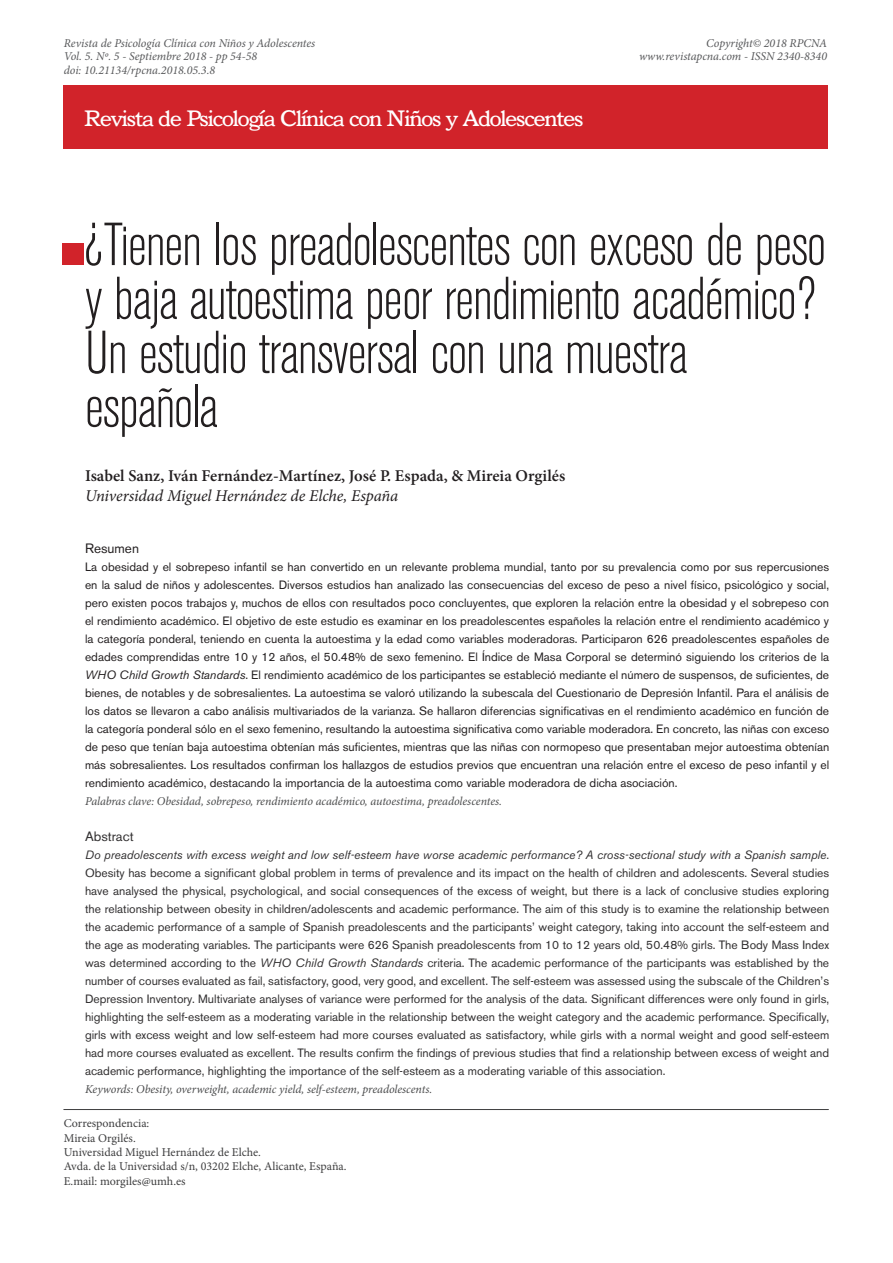
<style>
.page{position:relative;width:893px;height:1263px;background:#fff}
.page>*{position:absolute;margin:0;border:0;box-sizing:border-box;transform-origin:0 0}
.Titulo_Artículo{font:300 condensed 60px/54px "Akzidenz Grotesk BE";letter-spacing:-.02em;color:#231f20}
.t1{font:24px "Bookman BT";letter-spacing:-.05em;color:#fff}
.Nombre_Autor{font:600 16.5px "Minion Pro";color:#231f20}
.Universidad_Autores{font:italic 16.5px "Minion Pro";letter-spacing:-.005em;color:#231f20}
.Abstrract{font:13.5px "Akzidenz Grotesk BE";color:#312f30}
.Resumen{font:13.5px "Akzidenz Grotesk BE";color:#231f20}
.Resumen_Inglés{font:12px/18px "Akzidenz Grotesk BE";color:#312f30;text-align:justify}
.Resumen_Castellano{font:12px/18px "Akzidenz Grotesk BE";color:#231f20;text-align:justify}
.Cabecera_1º_pag__Rev{font:italic 12px/13.5px "Minion Pro";letter-spacing:-.005em;color:#57585a;text-align:right}
.Correspondencia_Auto{font:12px "Minion Pro";color:#3e3e3f}
.Palabras_Clave{font:italic 12px "Minion Pro";letter-spacing:-.01em;color:#4b4c4d}
.Keywords{font:italic 12px "Minion Pro";letter-spacing:-.005em;color:#4b4c4d}
.s1{font-style:italic}
</style>
<div class="page">
<div style="left:64px;top:85px;width:764px;height:64px;background:#d1232a"></div>
<hr style="left:64px;top:1109px;width:764px;height:1px;background:#3e3e3f">
<div style="left:63px;top:243px;width:21px;height:22px;background:#d1232a"></div>
<p class="Cabecera_1º_pag__Rev" style="left:64px;top:36px;width:253px">Revista de Psicología Clínica con Niños y Adolescentes</p>
<p class="Cabecera_1º_pag__Rev" style="left:64px;top:50px;width:195px">Vol. 5. Nº. 5 - Septiembre 2018 - pp 54-58</p>
<p class="Cabecera_1º_pag__Rev" style="left:64px;top:63px;width:153px">doi: 10.21134/rpcna.2018.05.3.8</p>
<h2 class="t1" style="left:84px;top:104px;width:501px">Revista de Psicología Clínica con Niños y Adolescentes</h2>
<p class="Cabecera_1º_pag__Rev" style="left:639px;top:36px;width:190px">Copyright© 2018 RPCNA www.revistapcna.com - ISSN 2340-8340</p>
<p class="Titulo_Artículo" style="left:84px;top:219px;width:743px">¿Tienen los preadolescentes con exceso de peso y baja autoestima peor rendimiento académico?<br>Un estudio transversal con una muestra española</p>
<p class="Nombre_Autor" style="left:85px;top:464px;width:482px">Isabel Sanz, Iván Fernández-Martínez, José P. Espada, &amp; Mireia Orgilés</p>
<p class="Universidad_Autores" style="left:85px;top:484px;width:315px">Universidad Miguel Hernández de Elche, España</p>
<p class="Resumen" style="left:85px;top:540px;width:56px">Resumen</p>
<p class="Resumen_Castellano" style="left:85px;top:558px;width:746px">La obesidad y el sobrepeso infantil se han convertido en un relevante problema mundial, tanto por su prevalencia como por sus repercusiones en la salud de niños y adolescentes. Diversos estudios han analizado las consecuencias del exceso de peso a nivel físico, psicológico y social, pero existen pocos trabajos y, muchos de ellos con resultados poco concluyentes, que exploren la relación entre la obesidad y el sobrepeso con el rendimiento académico. El objetivo de este estudio es examinar en los preadolescentes españoles la relación entre el rendimiento académico y la categoría ponderal, teniendo en cuenta la autoestima y la edad como variables moderadoras. Participaron 626 preadolescentes españoles de edades comprendidas entre 10 y 12 años, el 50.48% de sexo femenino. El Índice de Masa Corporal se determinó siguiendo los criterios de la <span class="s1">WHO Child Growth Standards</span>. El rendimiento académico de los participantes se estableció mediante el número de suspensos, de suficientes, de bienes, de notables y de sobresalientes. La autoestima se valoró utilizando la subescala del Cuestionario de Depresión Infantil. Para el análisis de los datos se llevaron a cabo análisis multivariados de la varianza. Se hallaron diferencias significativas en el rendimiento académico en función de la categoría ponderal sólo en el sexo femenino, resultando la autoestima significativa como variable moderadora. En concreto, las niñas con exceso de peso que tenían baja autoestima obtenían más suficientes, mientras que las niñas con normopeso que presentaban mejor autoestima obtenían más sobresalientes. Los resultados confirman los hallazgos de estudios previos que encuentran una relación entre el exceso de peso infantil y el rendimiento académico, destacando la importancia de la autoestima como variable moderadora de dicha asociación.</p>
<p class="Palabras_Clave" style="left:85px;top:793px;width:418px">Palabras clave: Obesidad, sobrepeso, rendimiento académico, autoestima, preadolescentes.</p>
<p class="Abstrract" style="left:85px;top:828px;width:50px">Abstract</p>
<p class="Resumen_Inglés" style="left:85px;top:846px;width:746px"><span class="s1">Do preadolescents with excess weight and low self-esteem have worse academic performance? A cross-sectional study with a Spanish sample</span>.<br>Obesity has become a significant global problem in terms of prevalence and its impact on the health of children and adolescents. Several studies have analysed the physical, psychological, and social consequences of the excess of weight, but there is a lack of conclusive studies exploring the relationship between obesity in children/adolescents and academic performance. The aim of this study is to examine the relationship between the academic performance of a sample of Spanish preadolescents and the participants’ weight category, taking into account the self-esteem and the age as moderating variables. The participants were 626 Spanish preadolescents from 10 to 12 years old, 50.48% girls. The Body Mass Index was determined according to the <span class="s1">WHO Child Growth Standards</span> criteria. The academic performance of the participants was established by the number of courses evaluated as fail, satisfactory, good, very good, and excellent. The self-esteem was assessed using the subscale of the Children’s Depression Inventory. Multivariate analyses of variance were performed for the analysis of the data. Significant differences were only found in girls, highlighting the self-esteem as a moderating variable in the relationship between the weight category and the academic performance. Specifically, girls with excess weight and low self-esteem had more courses evaluated as satisfactory, while girls with a normal weight and good self-esteem had more courses evaluated as excellent. The results confirm the findings of previous studies that find a relationship between excess of weight and academic performance, highlighting the importance of the self-esteem as a moderating variable of this association.</p>
<p class="Keywords" style="left:85px;top:1081px;width:349px">Keywords: Obesity, overweight, academic yield, self-esteem, preadolescents.</p>
<p class="Correspondencia_Auto" style="left:64px;top:1115px;width:87px">Correspondencia:</p>
<p class="Correspondencia_Auto" style="left:64px;top:1130px;width:74px">Mireia Orgilés.</p>
<p class="Correspondencia_Auto" style="left:64px;top:1144px;width:199px">Universidad Miguel Hernández de Elche.</p>
<p class="Correspondencia_Auto" style="left:64px;top:1158px;width:284px">Avda. de la Universidad s/n, 03202 Elche, Alicante, España.</p>
<p class="Correspondencia_Auto" style="left:64px;top:1173px;width:123px">E.mail: morgiles@umh.es</p>
</div>
